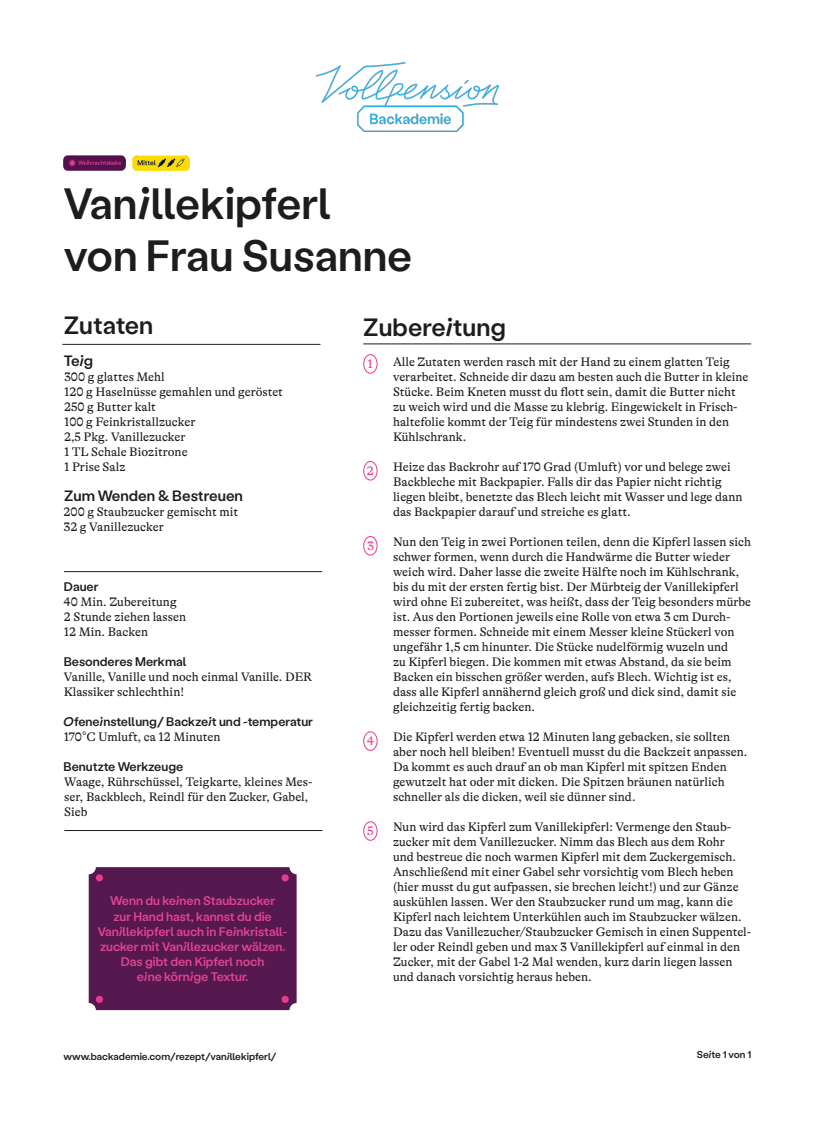
<style>
.page{position:relative;width:815px;height:1124px;background:#fff}
.page>*{position:absolute;margin:0;border:0;box-sizing:border-box;transform-origin:0 0}
.t1{font:500 43.75px "Labil Grotesk Vollpension";color:#1d1d1b}
.t2{font:500 25px "Labil Grotesk Vollpension";color:#1d1d1b}
.t3{font:500 15px "Labil Grotesk Vollpension";color:#1d1d1b}
.t4{font:12.5px/15px "GT Alpina";color:#1d1d1b}
.t5{font:500 12.5px/15px "Labil Grotesk Vollpension";color:#e24391;text-align:center}
.t6{font:500 12.5px "Labil Grotesk Vollpension";color:#1d1d1b}
.t7{font:12.5px "GT Alpina";color:#e63c8c}
.t8{font:500 10px "Labil Grotesk Vollpension";color:#1d1d1b}
</style>
<div class="page">
<img style="left:317px;top:63px;width:181px;height:69px">
<div style="left:363px;top:461px;width:15px;height:19px;border:1px solid #e63c8c;border-radius:50%"></div>
<div style="left:363px;top:536px;width:15px;height:19px;border:1px solid #e63c8c;border-radius:50%"></div>
<div style="left:363px;top:354px;width:15px;height:19px;border:1px solid #e63c8c;border-radius:50%"></div>
<hr style="left:62px;top:344px;width:258px;height:1px;background:#1d1d1b">
<hr style="left:64px;top:571px;width:258px;height:1px;background:#1d1d1b">
<hr style="left:64px;top:829px;width:258px;height:1px;background:#1d1d1b">
<hr style="left:363px;top:343px;width:388px;height:1px;background:#1d1d1b">
<img style="left:64px;top:155px;width:62px;height:15px">
<img style="left:132px;top:155px;width:57px;height:15px">
<div style="left:89px;top:867px;width:208px;height:142px;background:#551950;border-radius:7px"></div>
<div style="left:96px;top:995px;width:7px;height:7px;background:#e63c8c;border-radius:50%"></div>
<div style="left:96px;top:874px;width:7px;height:7px;background:#e63c8c;border-radius:50%"></div>
<div style="left:282px;top:995px;width:7px;height:7px;background:#e63c8c;border-radius:50%"></div>
<div style="left:282px;top:874px;width:7px;height:7px;background:#e63c8c;border-radius:50%"></div>
<div style="left:363px;top:731px;width:15px;height:19px;border:1px solid #e63c8c;border-radius:50%"></div>
<div style="left:363px;top:821px;width:15px;height:19px;border:1px solid #e63c8c;border-radius:50%"></div>
<p class="t1" style="left:64px;top:174px;width:269px">Vanillekipferl</p>
<p class="t1" style="left:64px;top:227px;width:350px">von Frau Susanne</p>
<p class="t2" style="left:64px;top:309px;width:91px">Zutaten</p>
<p class="t2" style="left:363px;top:310px;width:144px">Zubereitung</p>
<p class="t4" style="left:64px;top:369px;width:102px">300 g glattes Mehl</p>
<p class="t4" style="left:64px;top:384px;width:220px">120 g Haselnüsse gemahlen und geröstet</p>
<p class="t4" style="left:64px;top:399px;width:93px">250 g Butter kalt</p>
<p class="t4" style="left:64px;top:414px;width:133px">100 g Feinkristallzucker</p>
<p class="t4" style="left:64px;top:429px;width:123px">2,5 Pkg. Vanillezucker</p>
<p class="t4" style="left:64px;top:444px;width:125px">1 TL Schale Biozitrone</p>
<p class="t4" style="left:64px;top:459px;width:63px">1 Prise Salz</p>
<p class="t4" style="left:64px;top:504px;width:176px">200 g Staubzucker gemischt mit</p>
<p class="t4" style="left:64px;top:519px;width:102px">32 g Vanillezucker</p>
<p class="t3" style="left:64px;top:350px;width:31px">Teig</p>
<p class="t4" style="left:393px;top:354px;width:357px">Alle Zutaten werden rasch mit der Hand zu einem glatten Teig verarbeitet. Schneide dir dazu am besten auch die Butter in kleine Stücke. Beim Kneten musst du flott sein, damit die Butter nicht zu weich wird und die Masse zu klebrig. Eingewickelt in Frisch&shy;haltefolie kommt der Teig für mindestens zwei Stunden in den Kühlschrank.</p>
<p class="t4" style="left:393px;top:459px;width:351px">Heize das Backrohr auf 170 Grad (Umluft) vor und belege zwei Backbleche mit Backpapier. Falls dir das Papier nicht richtig liegen bleibt, benetzte das Blech leicht mit Wasser und lege dann das Backpapier darauf und streiche es glatt.</p>
<p class="t4" style="left:393px;top:534px;width:360px">Nun den Teig in zwei Portionen teilen, denn die Kipferl lassen sich schwer formen, wenn durch die Handwärme die Butter wieder weich wird. Daher lasse die zweite Hälfte noch im Kühlschrank, bis du mit der ersten fertig bist. Der Mürbteig der Vanillekipferl wird ohne Ei zubereitet, was heißt, dass der Teig besonders mürbe ist. Aus den Portionen jeweils eine Rolle von etwa 3 cm Durch&shy;messer formen. Schneide mit einem Messer kleine Stückerl von ungefähr 1,5 cm hinunter. Die Stücke nudelförmig wuzeln und<br>zu Kipferl biegen. Die kommen mit etwas Abstand, da sie beim Backen ein bisschen größer werden, aufs Blech. Wichtig ist es, dass alle Kipferl annähernd gleich groß und dick sind, damit sie gleichzeitig fertig backen.</p>
<p class="t4" style="left:393px;top:729px;width:356px">Die Kipferl werden etwa 12 Minuten lang gebacken, sie sollten aber noch hell bleiben! Eventuell musst du die Backzeit anpassen.<br>Da kommt es auch drauf an ob man Kipferl mit spitzen Enden gewutzelt hat oder mit dicken. Die Spitzen bräunen natürlich schneller als die dicken, weil sie dünner sind.</p>
<p class="t4" style="left:393px;top:819px;width:360px">Nun wird das Kipferl zum Vanillekipferl: Vermenge den Staub&shy;zucker mit dem Vanillezucker. Nimm das Blech aus dem Rohr<br>und bestreue die noch warmen Kipferl mit dem Zuckergemisch.<br>Anschließend mit einer Gabel sehr vorsichtig vom Blech heben (hier musst du gut aufpassen, sie brechen leicht!) und zur Gänze auskühlen lassen. Wer den Staubzucker rund um mag, kann die Kipferl nach leichtem Unterkühlen auch im Staubzucker wälzen.<br>Dazu das Vanillezucher/Staubzucker Gemisch in einen Suppentel&shy;ler oder Reindl geben und max 3 Vanillekipferl auf einmal in den Zucker, mit der Gabel 1-2 Mal wenden, kurz darin liegen lassen und danach vorsichtig heraus heben.</p>
<p class="t7" style="left:368px;top:357px;width:7px">1</p>
<p class="t7" style="left:367px;top:463px;width:8px">2</p>
<p class="t3" style="left:64px;top:485px;width:180px">Zum Wenden &amp; Bestreuen</p>
<p class="t7" style="left:367px;top:538px;width:8px">3</p>
<p class="t6" style="left:64px;top:578px;width:36px">Dauer</p>
<p class="t4" style="left:64px;top:594px;width:114px">40 Min. Zubereitung</p>
<p class="t4" style="left:64px;top:609px;width:124px">2 Stunde ziehen lassen</p>
<p class="t4" style="left:64px;top:624px;width:86px">12 Min. Backen</p>
<p class="t6" style="left:64px;top:653px;width:124px">Besonderes Merkmal</p>
<p class="t4" style="left:64px;top:669px;width:250px">Vanille, Vanille und noch einmal Vanille. DER<br>Klassiker schlechthin!</p>
<p class="t4" style="left:64px;top:729px;width:158px">170°C Umluft, ca 12 Minuten</p>
<p class="t4" style="left:64px;top:774px;width:250px">Waage, Rührschüssel, Teigkarte, kleines Mes&shy;ser, Backblech, Reindl für den Zucker, Gabel,<br>Sieb</p>
<p class="t6" style="left:64px;top:713px;width:251px">Ofeneinstellung/ Backzeit und -temperatur</p>
<p class="t6" style="left:64px;top:758px;width:121px">Benutzte Werkzeuge</p>
<p class="t7" style="left:367px;top:733px;width:8px">4</p>
<p class="t7" style="left:367px;top:823px;width:8px">5</p>
<p class="t5" style="left:110px;top:893px;width:166px">Wenn du keinen Staubzucker</p>
<p class="t5" style="left:114px;top:908px;width:160px">zur Hand hast, kannst du die</p>
<p class="t5" style="left:98px;top:923px;width:191px">Vanillekipferl auch in Feinkristall&shy;zucker mit Vanillezucker wälzen.<br>Das gibt den Kipferl noch</p>
<p class="t5" style="left:137px;top:968px;width:113px">eine körnige Textur.</p>
<p class="t8" style="left:63px;top:1049px;width:215px">www.backademie.com/rezept/vanillekipferl/</p>
<p class="t8" style="left:697px;top:1047px;width:56px">Seite 1 von 1</p>
</div>
